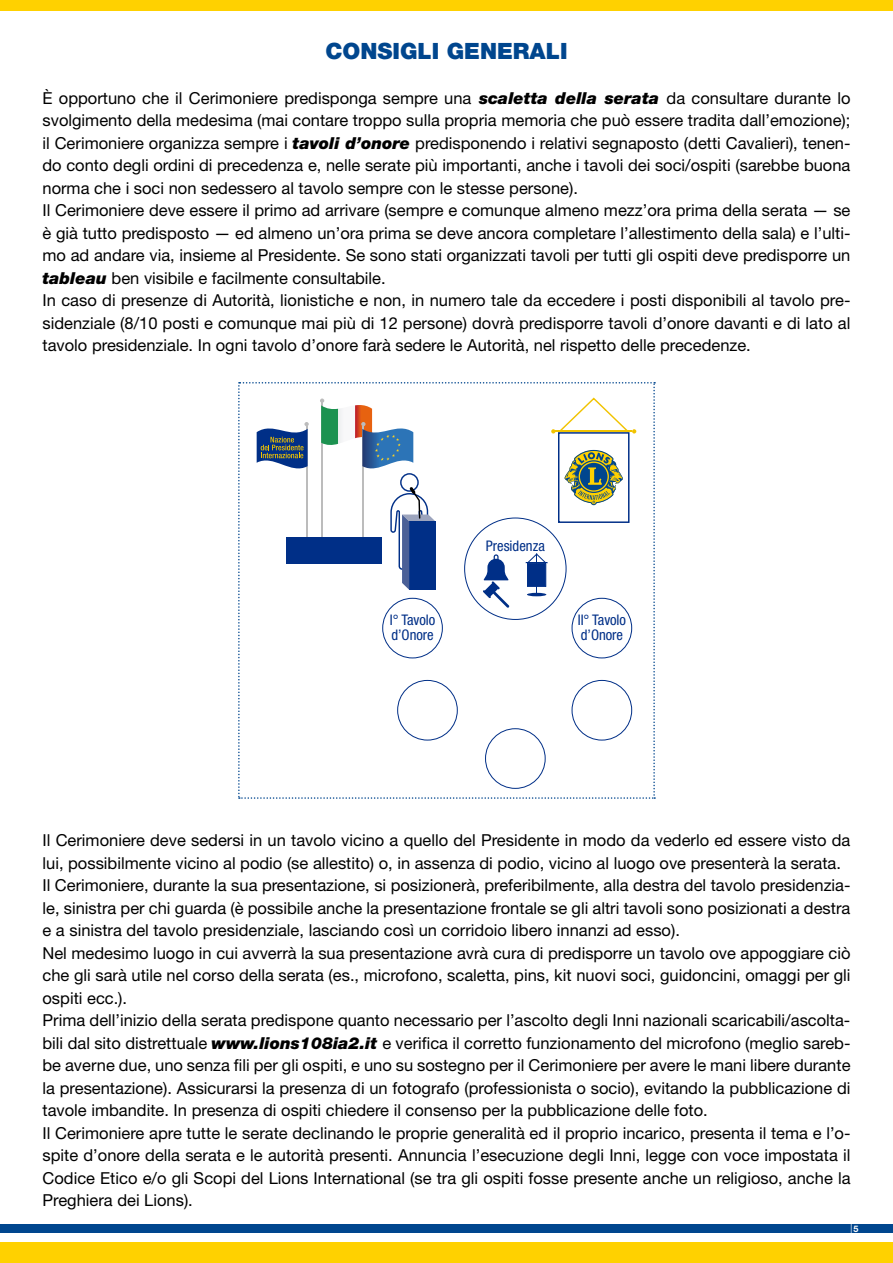
<style>
.page{position:relative;width:893px;height:1263px;background:#fff}
.page>*{position:absolute;margin:0;border:0;box-sizing:border-box;transform-origin:0 0}
.t1{font:900 22.5px "Helvetica Neue LT Std";color:#00468e}
.t2{font:16.5px/22.5px "Helvetica Neue LT Std";color:#000}
.t3{font:condensed 14.7px/14.7px "Helvetica Neue LT Std";letter-spacing:-.005em;color:#002f87}
.t4{font:12px "Helvetica Neue LT Std";color:#fff;scale:.7 1}
.s1{font-weight:900;font-style:italic}
.s2{font-weight:700;font-size:9px}
</style>
<div class="page">
<div style="left:0;top:0;width:893px;height:11px;background:#ffd100"></div>
<div style="left:0;top:1242px;width:893px;height:21px;background:#ffd100"></div>
<div style="left:0;top:1225px;width:893px;height:8px;background:#00468e"></div>
<svg style="left:238px;top:382px;width:417px;height:417px"></svg>
<h1 class="t1" style="left:325px;top:37px;width:244px">CONSIGLI GENERALI</h1>
<p class="t2" style="left:43px;top:86px;width:809px">È opportuno che il Cerimoniere predisponga sempre una <span class="s1">scaletta della serata</span> da consultare durante lo svolgimento della medesima (mai contare troppo sulla propria memoria che può essere tradita dall’emozione); il Cerimoniere organizza sempre i <span class="s1">tavoli d’onore</span> predisponendo i relativi segnaposto (detti Cavalieri), tenen&shy;do conto degli ordini di precedenza e, nelle serate più importanti, anche i tavoli dei soci/ospiti (sarebbe buona norma che i soci non sedessero al tavolo sempre con le stesse persone).<br>Il Cerimoniere deve essere il primo ad arrivare (sempre e comunque almeno mezz’ora prima della serata — se è già tutto predisposto — ed almeno un’ora prima se deve ancora completare l’allestimento della sala) e l’ulti&shy;mo ad andare via, insieme al Presidente. Se sono stati organizzati tavoli per tutti gli ospiti deve predisporre un <span class="s1">tableau</span> ben visibile e facilmente consultabile.<br>In caso di presenze di Autorità, lionistiche e non, in numero tale da eccedere i posti disponibili al tavolo pre&shy;sidenziale (8/10 posti e comunque mai più di 12 persone) dovrà predisporre tavoli d’onore davanti e di lato al tavolo presidenziale. In ogni tavolo d’onore farà sedere le Autorità, nel rispetto delle precedenze.</p>
<p class="t3" style="left:486px;top:538px;width:61px">Presidenza</p>
<p class="t3" style="left:390px;top:613px;width:47px">I° Tavolo d’Onore</p>
<p class="t3" style="left:578px;top:613px;width:50px">II° Tavolo d’Onore</p>
<p class="t2" style="left:43px;top:829px;width:809px">Il Cerimoniere deve sedersi in un tavolo vicino a quello del Presidente in modo da vederlo ed essere visto da lui, possibilmente vicino al podio (se allestito) o, in assenza di podio, vicino al luogo ove presenterà la serata.<br>Il Cerimoniere, durante la sua presentazione, si posizionerà, preferibilmente, alla destra del tavolo presidenzia&shy;le, sinistra per chi guarda (è possibile anche la presentazione frontale se gli altri tavoli sono posizionati a destra e a sinistra del tavolo presidenziale, lasciando così un corridoio libero innanzi ad esso).<br>Nel medesimo luogo in cui avverrà la sua presentazione avrà cura di predisporre un tavolo ove appoggiare ciò che gli sarà utile nel corso della serata (es., microfono, scaletta, pins, kit nuovi soci, guidoncini, omaggi per gli ospiti ecc.).<br>Prima dell’inizio della serata predispone quanto necessario per l’ascolto degli Inni nazionali scaricabili/ascolta&shy;bili dal sito distrettuale <span class="s1">www.lions108ia2.it</span> e verifica il corretto funzionamento del microfono (meglio sareb&shy;be averne due, uno senza fili per gli ospiti, e uno su sostegno per il Cerimoniere per avere le mani libere durante la presentazione). Assicurarsi la presenza di un fotografo (professionista o socio), evitando la pubblicazione di tavole imbandite. In presenza di ospiti chiedere il consenso per la pubblicazione delle foto.<br>Il Cerimoniere apre tutte le serate declinando le proprie generalità ed il proprio incarico, presenta il tema e l’o&shy;spite d’onore della serata e le autorità presenti. Annuncia l’esecuzione degli Inni, legge con voce impostata il Codice Etico e/o gli Scopi del Lions International (se tra gli ospiti fosse presente anche un religioso, anche la Preghiera dei Lions).</p>
<p class="t4" style="left:850px;top:1222px;width:13px">|<span class="s2">5</span></p>
</div>
